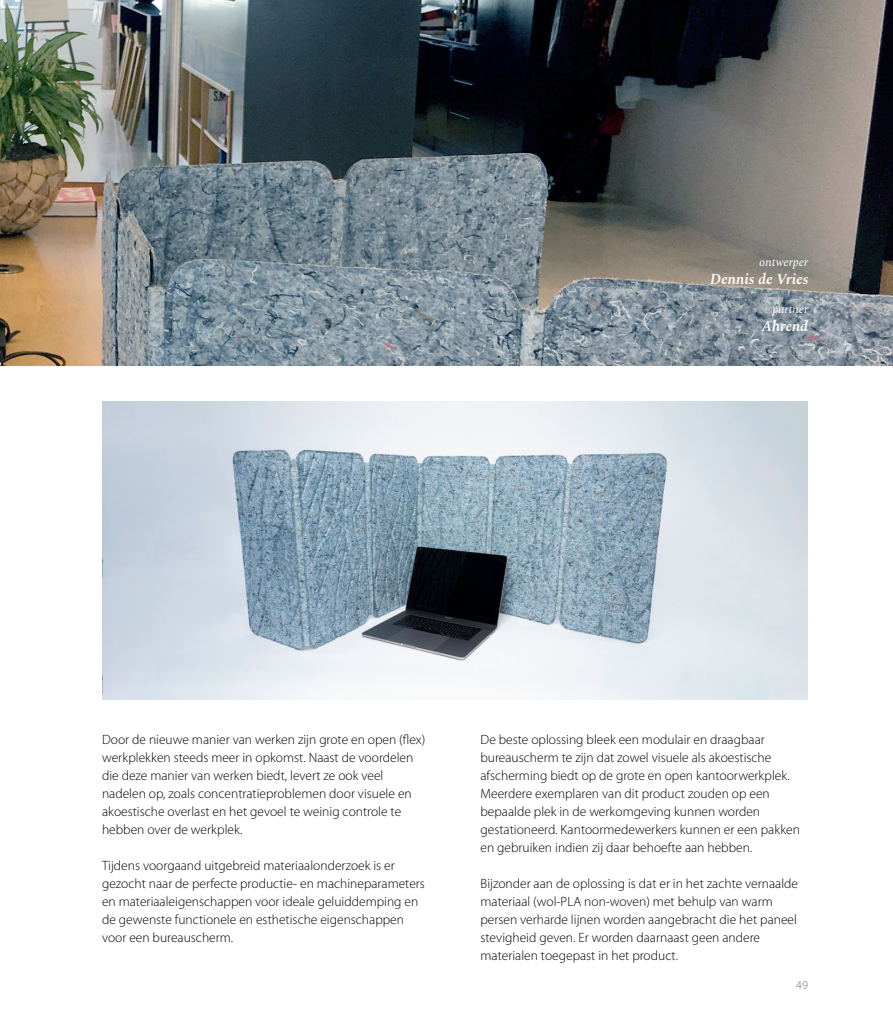
<style>
.page{position:relative;width:893px;height:1021px;background:#fff}
.page>*{position:absolute;margin:0;border:0;box-sizing:border-box;transform-origin:0 0}
.t1{font:italic 600 15px "Spectral";color:#fff}
.t2{font:300 13.5px/18px "Myriad Pro";color:#000}
.t3{font:italic 12px "Spectral";color:#fff}
.t4{font:300 12px "Myriad Pro";color:#6d6e71}
</style>
<div class="page">
<img style="left:0;top:0;width:893px;height:366px">
<img style="left:102px;top:401px;width:706px;height:298px">
<p class="t3" style="left:759px;top:253px;width:51px">ontwerper</p>
<p class="t1" style="left:710px;top:268px;width:100px">Dennis de Vries</p>
<p class="t3" style="left:772px;top:300px;width:37px">partner</p>
<p class="t1" style="left:762px;top:315px;width:48px">Ahrend</p>
<p class="t2" style="left:102px;top:731px;width:325px">Door de nieuwe manier van werken zijn grote en open (flex) werkplekken steeds meer in opkomst. Naast de voordelen die deze manier van werken biedt, levert ze ook veel nadelen op, zoals concentratieproblemen door visuele en akoestische overlast en het gevoel te weinig controle te hebben over de werkplek.</p>
<p class="t2" style="left:102px;top:857px;width:324px">Tijdens voorgaand uitgebreid materiaalonderzoek is er gezocht naar de perfecte productie- en machineparameters en materiaaleigenschappen voor ideale geluiddemping en de gewenste functionele en esthetische eigenschappen voor een bureauscherm.</p>
<p class="t2" style="left:480px;top:731px;width:321px">De beste oplossing bleek een modulair en draagbaar bureauscherm te zijn dat zowel visuele als akoestische afscherming biedt op de grote en open kantoorwerkplek.<br>Meerdere exemplaren van dit product zouden op een bepaalde plek in de werkomgeving kunnen worden gestationeerd. Kantoormedewerkers kunnen er een pakken en gebruiken indien zij daar behoefte aan hebben.</p>
<p class="t2" style="left:480px;top:875px;width:319px">Bijzonder aan de oplossing is dat er in het zachte vernaalde materiaal (wol-PLA non-woven) met behulp van warm persen verharde lijnen worden aangebracht die het paneel stevigheid geven. Er worden daarnaast geen andere materialen toegepast in het product.</p>
<p class="t4" style="left:796px;top:978px;width:13px">49</p>
</div>
